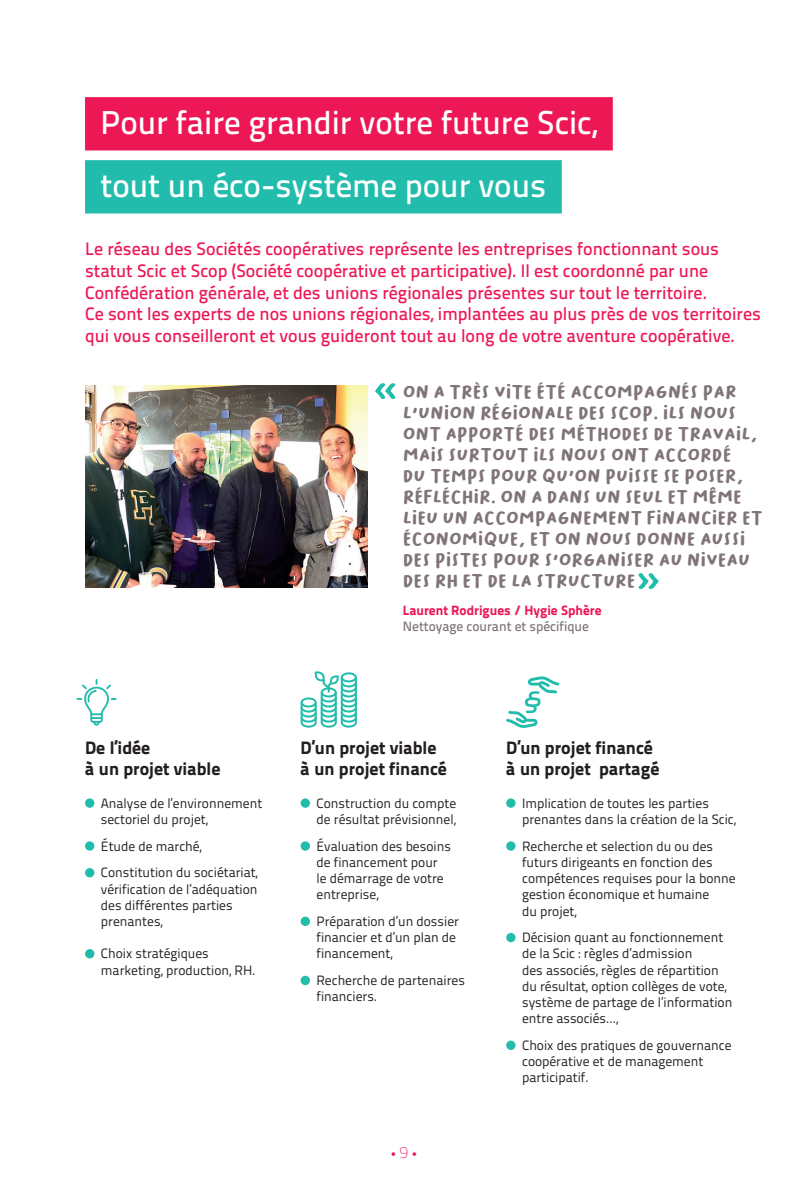
<style>
.page{position:relative;width:808px;height:1191px;background:#fff}
.page>*{position:absolute;margin:0;border:0;box-sizing:border-box;transform-origin:0 0}
.t1{font:33px/63px "Titillium Text 14 L 600 wt";color:#fff}
.t2{font:18px/21.6px "Titillium Text 14 L 600 wt";color:#ed1756}
.t3{font:18px/21px "Bakso Sapi";letter-spacing:-.01em;color:#807476}
.t4{font:18px/21.6px "Titillium Text 14 L 999 wt";color:#231f20}
.t5{font:600 15px "Myriad Pro";color:#ed1756}
.t6{font:13.5px/16.2px "Titillium Text 14 L 400 wt";color:#231f20}
.t7{font:13.5px "Titillium Text 14 L 999 wt";color:#ed1756}
.t8{font:13.5px "Titillium Text 14 L 600 wt";color:#807476}
.s1{font-family:"Titillium Text 14 L";font-weight:700;font-size:16.5px}
</style>
<div class="page">
<div style="left:85px;top:97px;width:528px;height:53px;background:#ed1756"></div>
<div style="left:85px;top:160px;width:477px;height:53px;background:#22bcac"></div>
<svg style="left:301px;top:671px;width:56px;height:56px"></svg>
<img style="left:85px;top:385px;width:282px;height:202px">
<div style="left:85px;top:798px;width:9px;height:9px;background:#22bcac;border-radius:50%"></div>
<div style="left:85px;top:841px;width:9px;height:9px;background:#22bcac;border-radius:50%"></div>
<div style="left:85px;top:868px;width:9px;height:9px;background:#22bcac;border-radius:50%"></div>
<div style="left:85px;top:949px;width:9px;height:9px;background:#22bcac;border-radius:50%"></div>
<div style="left:301px;top:798px;width:9px;height:9px;background:#22bcac;border-radius:50%"></div>
<div style="left:301px;top:841px;width:9px;height:9px;background:#22bcac;border-radius:50%"></div>
<div style="left:301px;top:916px;width:9px;height:10px;background:#22bcac;border-radius:50%"></div>
<div style="left:301px;top:975px;width:9px;height:10px;background:#22bcac;border-radius:50%"></div>
<div style="left:506px;top:798px;width:9px;height:9px;background:#22bcac;border-radius:50%"></div>
<div style="left:506px;top:841px;width:9px;height:9px;background:#22bcac;border-radius:50%"></div>
<div style="left:506px;top:933px;width:9px;height:9px;background:#22bcac;border-radius:50%"></div>
<div style="left:506px;top:1040px;width:9px;height:10px;background:#22bcac;border-radius:50%"></div>
<svg style="left:77px;top:679px;width:40px;height:46px"></svg>
<svg style="left:506px;top:676px;width:53px;height:52px"></svg>
<svg style="left:375px;top:383px;width:20px;height:16px"></svg>
<svg style="left:638px;top:573px;width:21px;height:16px"></svg>
<h1 class="t1" style="left:101px;top:91px;width:498px">Pour faire grandir votre future Scic, tout un éco-système pour vous</h1>
<p class="t2" style="left:85px;top:238px;width:677px">Le réseau des Sociétés coopératives représente les entreprises fonctionnant sous statut Scic et Scop (Société coopérative et participative). Il est coordonné par une Confédération générale, et des unions régionales présentes sur tout le territoire.<br>Ce sont les experts de nos unions régionales, implantées au plus près de vos territoires qui vous conseilleront et vous guideront tout au long de votre aventure coopérative.</p>
<p class="t3" style="left:403px;top:381px;width:362px">ON A TRÈS VITE ÉTÉ ACCOMPAGNÉS PAR L'UNION RÉGIONALE DES SCOP. ILS NOUS ONT APPORTÉ DES MÉTHODES DE TRAVAIL, MAIS SURTOUT ILS NOUS ONT ACCORDÉ<br>DU TEMPS POUR QU'ON PUISSE SE POSER, RÉFLÉCHIR. ON A DANS UN SEUL ET MÊME LIEU UN ACCOMPAGNEMENT FINANCIER ET ÉCONOMIQUE, ET ON NOUS DONNE AUSSI DES PISTES POUR S'ORGANISER AU NIVEAU DES RH ET DE LA STRUCTURE</p>
<p class="t7" style="left:403px;top:602px;width:200px">Laurent Rodrigues / Hygie Sphère</p>
<p class="t8" style="left:403px;top:618px;width:188px">Nettoyage courant et spécifique</p>
<h2 class="t4" style="left:85px;top:736px;width:137px">De l’idée<br>à un projet viable</h2>
<p class="t6" style="left:101px;top:795px;width:163px">Analyse de l’environnement sectoriel du projet,</p>
<p class="t6" style="left:101px;top:832px;width:158px;line-height:26.7px">Étude de marché,<br>Constitution du sociétariat,</p>
<p class="t6" style="left:101px;top:880px;width:158px">vérification de l’adéquation des différentes parties prenantes,</p>
<p class="t6" style="left:101px;top:945px;width:156px">Choix stratégiques marketing, production, RH.</p>
<h2 class="t4" style="left:301px;top:736px;width:148px">D’un projet viable à un projet financé</h2>
<p class="t6" style="left:316px;top:795px;width:141px">Construction du compte de résultat prévisionnel,</p>
<p class="t6" style="left:316px;top:838px;width:136px">Évaluation des besoins de financement pour le démarrage de votre entreprise,</p>
<p class="t6" style="left:316px;top:913px;width:144px">Préparation d’un dossier financier et d’un plan de financement,</p>
<p class="t6" style="left:316px;top:972px;width:150px">Recherche de partenaires financiers.</p>
<p class="t5" style="left:391px;top:1143px;width:27px">•<span class="s1">9</span> •</p>
<h2 class="t4" style="left:506px;top:736px;width:155px">D’un projet financé à un projet partagé</h2>
<p class="t6" style="left:522px;top:795px;width:216px">Implication de toutes les parties prenantes dans la création de la Scic,</p>
<p class="t6" style="left:522px;top:838px;width:215px">Recherche et selection du ou des futurs dirigeants en fonction des compétences requises pour la bonne gestion économique et humaine<br>du projet,</p>
<p class="t6" style="left:522px;top:929px;width:212px">Décision quant au fonctionnement de la Scic : règles d’admission<br>des associés, règles de répartition du résultat, option collèges de vote, système de partage de l’information entre associés...,</p>
<p class="t6" style="left:522px;top:1037px;width:211px">Choix des pratiques de gouvernance coopérative et de management participatif.</p>
</div>
